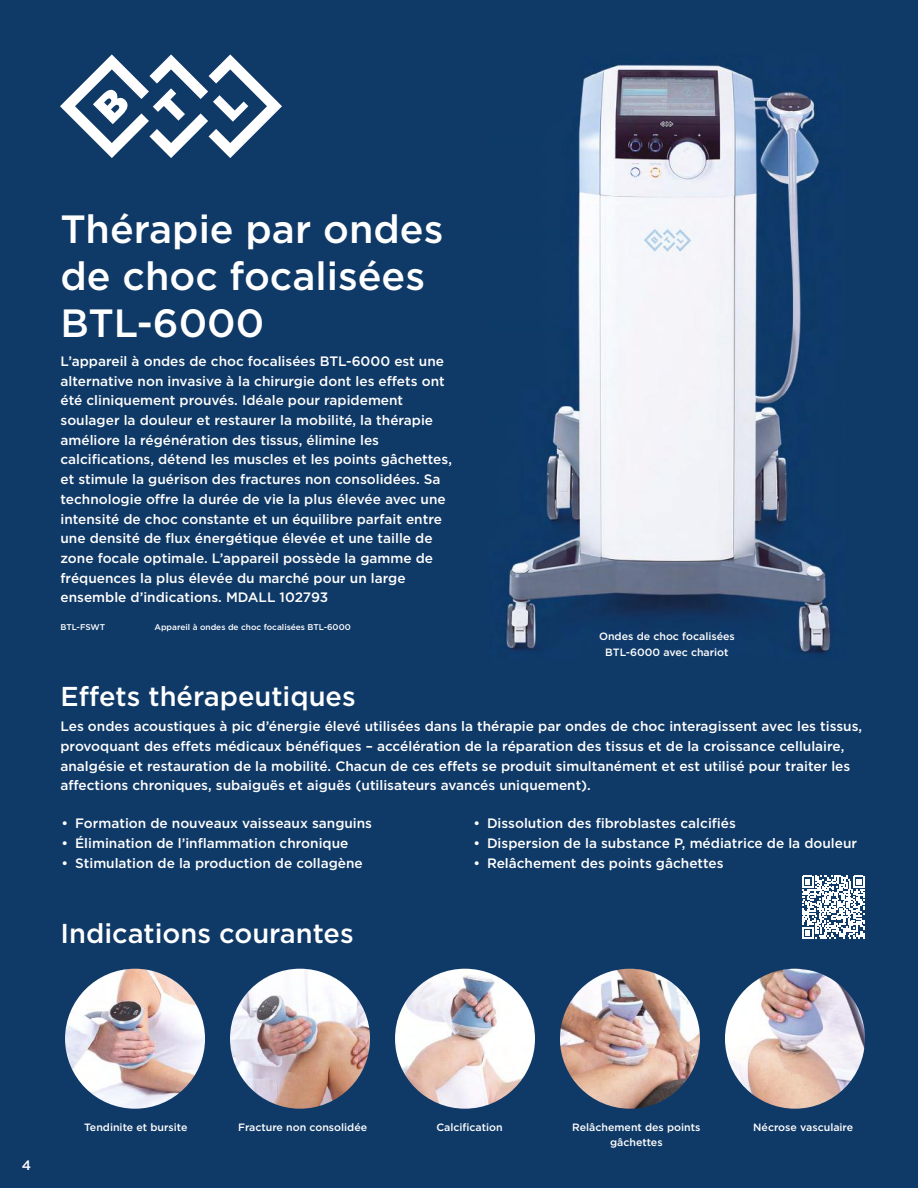
<style>
.page{position:relative;width:918px;height:1188px;background:#0f3967}
.page>*{position:absolute;margin:0;border:0;box-sizing:border-box;transform-origin:0 0}
.t1{font:500 39.45px/47.2px "Gotham";color:#fff}
.t2{font:500 27.3px "Gotham";color:#fff}
.t3{font:500 13.65px/19.6px "Gotham";color:#fff}
.t4{font:500 10.65px/15.1px "Gotham";color:#fff;text-align:center}
.t5{font:500 8.4px "Gotham";color:#fff}
</style>
<div class="page">
<svg style="left:60px;top:54px;width:222px;height:104px"></svg>
<svg style="left:802px;top:876px;width:63px;height:63px"></svg>
<img style="left:506px;top:64px;width:325px;height:590px">
<img style="left:65px;top:969px;width:140px;height:140px;border-radius:70px">
<img style="left:230px;top:969px;width:140px;height:140px;border-radius:70px">
<img style="left:725px;top:969px;width:140px;height:140px;border-radius:70px">
<img style="left:560px;top:969px;width:140px;height:140px;border-radius:70px">
<img style="left:395px;top:969px;width:140px;height:140px;border-radius:70px">
<h1 class="t1" style="left:61px;top:205px;width:384px">Thérapie par ondes de choc focalisées<br>BTL-6000</h1>
<p class="t3" style="left:61px;top:351px;width:393px">L’appareil à ondes de choc focalisées BTL-6000 est une alternative non invasive à la chirurgie dont les effets ont été cliniquement prouvés. Idéale pour rapidement soulager la douleur et restaurer la mobilité, la thérapie améliore la régénération des tissus, élimine les calcifications, détend les muscles et les points gâchettes, et stimule la guérison des fractures non consolidées. Sa technologie offre la durée de vie la plus élevée avec une intensité de choc constante et un équilibre parfait entre une densité de flux énergétique élevée et une taille de zone focale optimale. L’appareil possède la gamme de fréquences la plus élevée du marché pour un large ensemble d’indications. MDALL 102793</p>
<p class="t5" style="left:61px;top:621px;width:46px">BTL-FSWT</p>
<p class="t5" style="left:154px;top:621px;width:198px">Appareil à ondes de choc focalisées BTL-6000</p>
<p class="t4" style="left:599px;top:628px;width:137px;line-height:16.6px">Ondes de choc focalisées<br>BTL-6000 avec chariot</p>
<h2 class="t2" style="left:61px;top:678px;width:297px">Effets thérapeutiques</h2>
<p class="t3" style="left:61px;top:717px;width:803px">Les ondes acoustiques à pic d’énergie élevé utilisées dans la thérapie par ondes de choc interagissent avec les tissus, provoquant des effets médicaux bénéfiques – accélération de la réparation des tissus et de la croissance cellulaire, analgésie et restauration de la mobilité. Chacun de ces effets se produit simultanément et est utilisé pour traiter les affections chroniques, subaiguës et aiguës (utilisateurs avancés uniquement).</p>
<p class="t3" style="left:62px;top:814px;width:312px">• Formation de nouveaux vaisseaux sanguins</p>
<p class="t3" style="left:62px;top:833px;width:288px">• Élimination de l’inflammation chronique</p>
<p class="t3" style="left:62px;top:853px;width:303px">• Stimulation de la production de collagène</p>
<h2 class="t2" style="left:61px;top:916px;width:295px">Indications courantes</h2>
<p class="t3" style="left:473px;top:814px;width:264px">• Dissolution des fibroblastes calcifiés</p>
<p class="t3" style="left:473px;top:833px;width:385px">• Dispersion de la substance P, médiatrice de la douleur</p>
<p class="t3" style="left:473px;top:853px;width:252px">• Relâchement des points gâchettes</p>
<p class="t3" style="left:22px;top:1155px;width:11px">4</p>
<p class="t4" style="left:84px;top:1120px;width:105px">Tendinite et bursite</p>
<p class="t4" style="left:238px;top:1120px;width:131px">Fracture non consolidée</p>
<p class="t4" style="left:436px;top:1120px;width:68px">Calcification</p>
<p class="t4" style="left:572px;top:1120px;width:130px">Relâchement des points gâchettes</p>
<p class="t4" style="left:753px;top:1120px;width:101px">Nécrose vasculaire</p>
</div>
